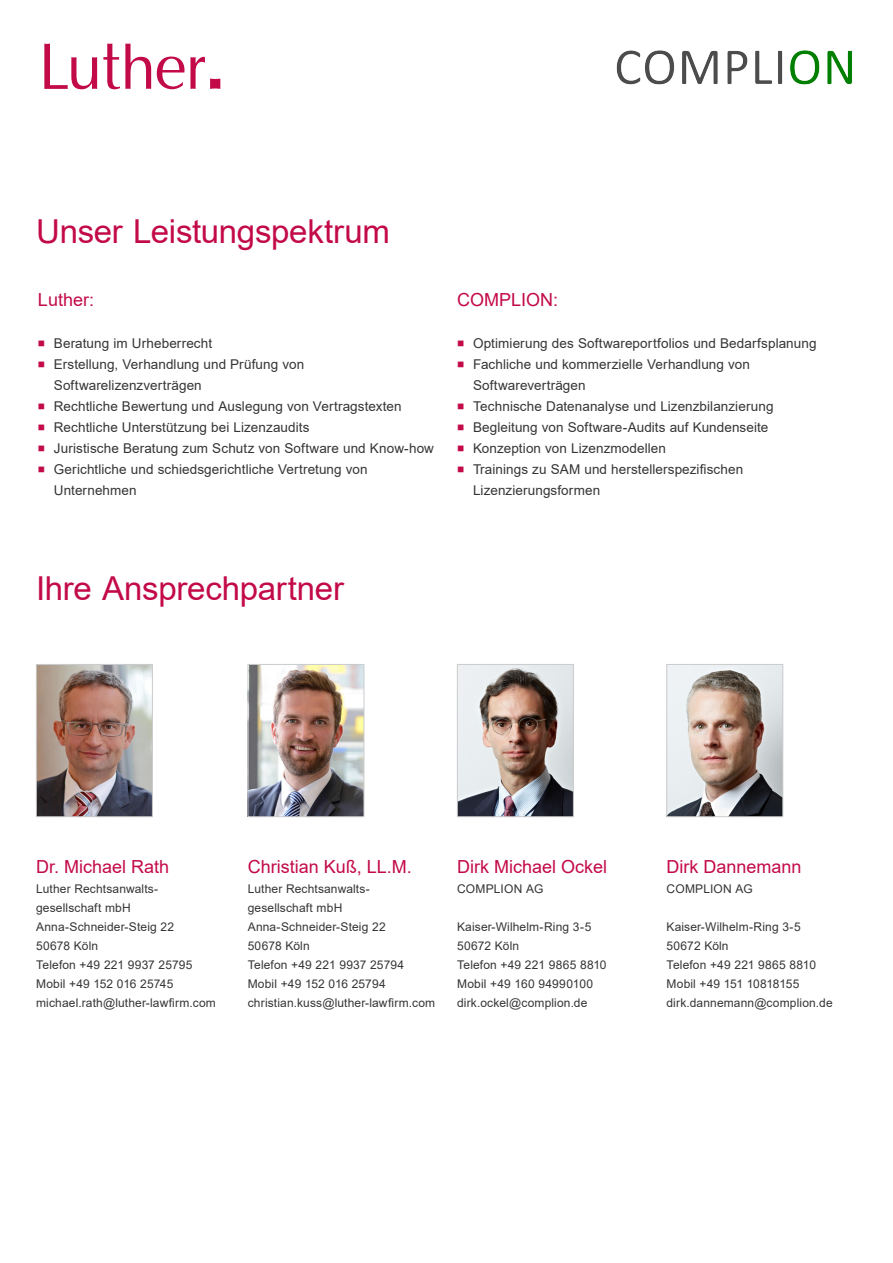
<style>
.page{position:relative;width:893px;height:1263px;background:#fff}
.page>*{position:absolute;margin:0;border:0;box-sizing:border-box;transform-origin:0 0}
._24_29_LU_Rot{font:33px "Arial";letter-spacing:-.01em;color:#c30a49}
._12_12_75_LU_Rot{font:18px "Arial";color:#c30a49}
._9_13__LU_Grau_-_Bl{font:18px "Arial";color:#c30a49}
._12_12_LU_Rot_-_Fla{font:18px "Arial";color:#c30a49}
.t1{font:13.5px/21px "Arial";letter-spacing:.005em;color:#363536}
._8_12_75_LU_Grau_-_F{font:12px/19.2px "Arial";letter-spacing:.01em;color:#363536}
</style>
<div class="page">
<svg style="left:157px;top:57px;width:27px;height:32px"></svg>
<svg style="left:44px;top:44px;width:53px;height:45px"></svg>
<svg style="left:103px;top:44px;width:48px;height:45px"></svg>
<svg style="left:190px;top:57px;width:30px;height:32px"></svg>
<img style="left:616px;top:50px;width:236px;height:35px">
<img style="left:38px;top:666px;width:113px;height:149px">
<div style="left:36px;top:664px;width:117px;height:153px;border:1px solid #cbccce"></div>
<img style="left:250px;top:666px;width:112px;height:149px">
<div style="left:248px;top:664px;width:116px;height:153px;border:1px solid #cbccce"></div>
<img style="left:459px;top:666px;width:113px;height:149px">
<div style="left:457px;top:664px;width:117px;height:153px;border:1px solid #cbccce"></div>
<img style="left:668px;top:666px;width:113px;height:149px">
<div style="left:666px;top:664px;width:117px;height:153px;border:1px solid #cbccce"></div>
<p class="_24_29_LU_Rot" style="left:36px;top:209px;width:355px">Unser Leistungspektrum</p>
<p class="_12_12_LU_Rot_-_Fla" style="left:38px;top:288px;width:58px">Luther:</p>
<p class="t1" style="left:54px;top:333px;width:160px">Beratung im Urheberrecht</p>
<p class="t1" style="left:54px;top:354px;width:252px">Erstellung, Verhandlung und Prüfung von<br>Softwarelizenzverträgen</p>
<p class="t1" style="left:54px;top:396px;width:349px">Rechtliche Bewertung und Auslegung von Vertragstexten</p>
<p class="t1" style="left:54px;top:417px;width:257px">Rechtliche Unterstützung bei Lizenzaudits</p>
<p class="t1" style="left:54px;top:438px;width:382px">Juristische Beratung zum Schutz von Software und Know-how</p>
<p class="t1" style="left:54px;top:459px;width:315px">Gerichtliche und schiedsgerichtliche Vertretung von<br>Unternehmen</p>
<p class="_9_13__LU_Grau_-_Bl" style="left:457px;top:288px;width:103px">COMPLION:</p>
<p class="t1" style="left:473px;top:333px;width:345px">Optimierung des Softwareportfolios und Bedarfsplanung</p>
<p class="t1" style="left:473px;top:354px;width:278px">Fachliche und kommerzielle Verhandlung von<br>Softwareverträgen</p>
<p class="t1" style="left:473px;top:396px;width:302px">Technische Datenanalyse und Lizenzbilanzierung</p>
<p class="t1" style="left:473px;top:417px;width:297px">Begleitung von Software-Audits auf Kundenseite</p>
<p class="t1" style="left:473px;top:438px;width:194px">Konzeption von Lizenzmodellen</p>
<p class="t1" style="left:473px;top:459px;width:272px">Trainings zu SAM und herstellerspezifischen<br>Lizenzierungsformen</p>
<p class="_24_29_LU_Rot" style="left:36px;top:566px;width:309px">Ihre Ansprechpartner</p>
<p class="_12_12_75_LU_Rot" style="left:36px;top:855px;width:135px">Dr. Michael Rath</p>
<p class="_8_12_75_LU_Grau_-_F" style="left:36px;top:879px;width:139px">Luther Rechtsanwalts&shy;gesellschaft mbH<br>Anna-Schneider-Steig 22</p>
<p class="_8_12_75_LU_Grau_-_F" style="left:36px;top:936px;width:64px">50678 Köln</p>
<p class="_8_12_75_LU_Grau_-_F" style="left:36px;top:955px;width:158px">Telefon +49 221 9937 25795</p>
<p class="_8_12_75_LU_Grau_-_F" style="left:36px;top:974px;width:139px">Mobil +49 152 016 25745</p>
<p class="_8_12_75_LU_Grau_-_F" style="left:36px;top:993px;width:181px">michael.rath@luther-lawfirm.com</p>
<p class="_12_12_75_LU_Rot" style="left:248px;top:855px;width:166px">Christian Kuß, LL.M.</p>
<p class="_8_12_75_LU_Grau_-_F" style="left:248px;top:879px;width:139px">Luther Rechtsanwalts&shy;gesellschaft mbH<br>Anna-Schneider-Steig 22</p>
<p class="_8_12_75_LU_Grau_-_F" style="left:248px;top:936px;width:64px">50678 Köln</p>
<p class="_8_12_75_LU_Grau_-_F" style="left:248px;top:955px;width:158px">Telefon +49 221 9937 25794</p>
<p class="_8_12_75_LU_Grau_-_F" style="left:248px;top:974px;width:140px">Mobil +49 152 016 25794</p>
<p class="_8_12_75_LU_Grau_-_F" style="left:248px;top:993px;width:189px">christian.kuss@luther-lawfirm.com</p>
<p class="_12_12_75_LU_Rot" style="left:457px;top:855px;width:152px">Dirk Michael Ockel</p>
<p class="_8_12_75_LU_Grau_-_F" style="left:457px;top:879px;width:88px">COMPLION AG</p>
<p class="_8_12_75_LU_Grau_-_F" style="left:457px;top:917px;width:136px">Kaiser-Wilhelm-Ring 3-5<br>50672 Köln</p>
<p class="_8_12_75_LU_Grau_-_F" style="left:457px;top:955px;width:151px">Telefon +49 221 9865 8810</p>
<p class="_8_12_75_LU_Grau_-_F" style="left:457px;top:974px;width:137px">Mobil +49 160 94990100</p>
<p class="_8_12_75_LU_Grau_-_F" style="left:457px;top:993px;width:132px">dirk.ockel@complion.de</p>
<p class="_12_12_75_LU_Rot" style="left:666px;top:855px;width:137px">Dirk Dannemann</p>
<p class="_8_12_75_LU_Grau_-_F" style="left:666px;top:879px;width:88px">COMPLION AG</p>
<p class="_8_12_75_LU_Grau_-_F" style="left:666px;top:917px;width:136px">Kaiser-Wilhelm-Ring 3-5<br>50672 Köln</p>
<p class="_8_12_75_LU_Grau_-_F" style="left:666px;top:955px;width:151px">Telefon +49 221 9865 8810</p>
<p class="_8_12_75_LU_Grau_-_F" style="left:666px;top:974px;width:134px">Mobil +49 151 10818155</p>
<p class="_8_12_75_LU_Grau_-_F" style="left:666px;top:993px;width:168px">dirk.dannemann@complion.de</p>
</div>
